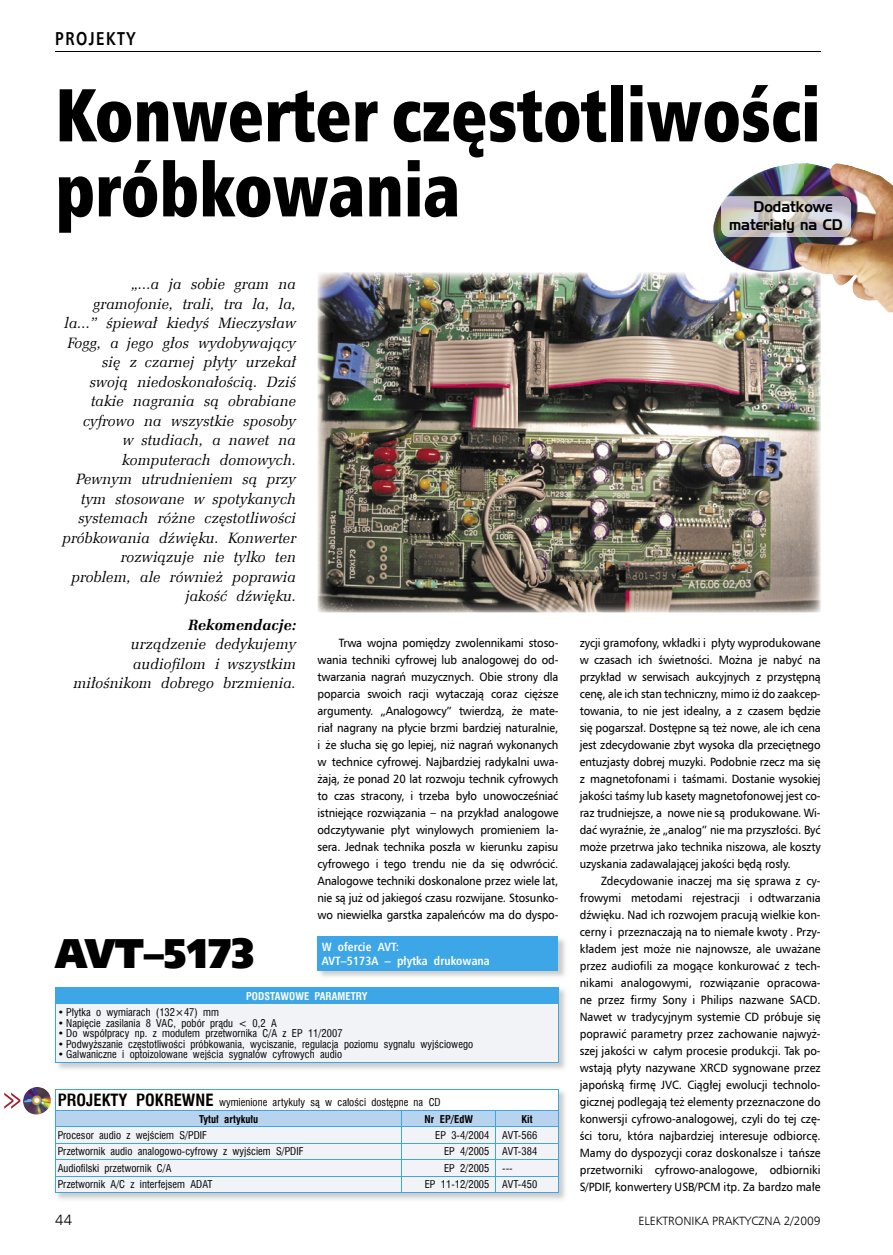
<style>
.page{position:relative;width:893px;height:1255px;background:#fff}
.page>*{position:absolute;margin:0;border:0;box-sizing:border-box;transform-origin:0 0}
.t1{font:75px/75px "Humnst 777 X Blk Cn EU";color:#000;scale:.9 1}
.t2{font:42px "Humnst 777 X Blk EU";color:#000;scale:.93 1}
.t3{font:700 18.75px "Humnst 777 EU";letter-spacing:.1em;color:#000;scale:.8 1}
.t4{font:italic 15px/19.5px "Zapf Ellipt EU";letter-spacing:.005em;color:#000;text-align:right}
.t5{font:15px/18px "Handel Gothic EU";color:#000;scale:.93 1}
.t6{font:italic 700 15px "Zapf Ellipt EU";letter-spacing:.005em;color:#000}
.t7{font:15px "Humnst 777 Lt EU";color:#000}
.t8{font:12px/17px "Humnst 777 EU";letter-spacing:-.01em;color:#000;text-align:justify;scale:.93 1}
.t9{font:700 12px/13.5px "Humnst 777 Cn EU";letter-spacing:.005em;color:#fff}
.t10{font:12px "Humnst 777 Lt EU";color:#000}
.t11{font:10.5px/16.4px "Swis 721 Cn EU";letter-spacing:.005em;color:#000}
.t12{font:700 10.5px "Swis 721 Cn EU";letter-spacing:.005em;color:#fff}
.t13{font:700 10.5px "Swis 721 Cn EU";letter-spacing:.005em;color:#000}
.s1{font-weight:700;font-size:16.5px}
.s2{font-weight:700}
</style>
<div class="page">
<hr style="left:55px;top:51px;width:766px;height:1px;background:#000">
<img style="left:317px;top:272px;width:504px;height:340px">
<img style="left:55px;top:1091px;width:510px;height:109px">
<svg style="left:55px;top:1089px;width:504px;height:102px"></svg>
<hr style="left:55px;top:1191px;width:347px;height:1px;background:#3ca6e6">
<hr style="left:402px;top:1191px;width:94px;height:1px;background:#3ca6e6">
<hr style="left:496px;top:1191px;width:63px;height:1px;background:#3ca6e6">
<img style="left:55px;top:989px;width:511px;height:80px">
<div style="left:56px;top:987px;width:502px;height:16px;background:#3ca6e6"></div>
<div style="left:56px;top:1003px;width:502px;height:59px;background:#f1f3f6"></div>
<svg style="left:55px;top:987px;width:1px;height:16px"></svg>
<svg style="left:558px;top:987px;width:1px;height:16px"></svg>
<hr style="left:55px;top:1003px;width:503px;height:1px;background:#3ca6e6">
<hr style="left:55px;top:1004px;width:1px;height:57px;background:#3ca6e6">
<hr style="left:558px;top:1004px;width:1px;height:57px;background:#3ca6e6">
<hr style="left:55px;top:1061px;width:503px;height:1px;background:#3ca6e6">
<img style="left:23px;top:1087px;width:28px;height:27px">
<svg style="left:4px;top:1092px;width:16px;height:16px"></svg>
<img style="left:317px;top:938px;width:248px;height:39px">
<div style="left:317px;top:936px;width:241px;height:34px;background:#3ca6e6"></div>
<img style="left:872px;top:173px;width:21px;height:139px">
<img style="left:721px;top:196px;width:130px;height:41px">
<h3 class="t3" style="left:55px;top:27px;width:102px">PROJEKTY</h3>
<h1 class="t1" style="left:55px;top:78px;width:852px">Konwerter częstotliwości próbkowania</h1>
<p class="t5" style="left:729px;top:197px;width:124px;text-indent:25px">Dodatkowe materiały na CD</p>
<p class="t4" style="left:62px;top:275px;width:235px">„...a ja sobie gram na gramofonie, trali, tra la, la, la...” śpiewał kiedyś Mieczysław<br>Fogg, a jego głos wydobywający się z czarnej płyty urzekał swoją niedoskonałością. Dziś takie nagrania są obrabiane cyfrowo na wszystkie sposoby<br>w studiach, a nawet na komputerach domowych.<br>Pewnym utrudnieniem są przy tym stosowane w spotykanych systemach różne częstotliwości próbkowania dźwięku. Konwerter rozwiązuje nie tylko ten problem, ale również poprawia jakość dźwięku.</p>
<p class="t6" style="left:188px;top:615px;width:109px">Rekomendacje:</p>
<p class="t4" style="left:73px;top:634px;width:224px">urządzenie dedykujemy audiofilom i wszystkim miłośnikom dobrego brzmienia.</p>
<p class="t8" style="left:317px;top:633px;width:261px;text-indent:21px">Trwa wojna pomiędzy zwolennikami stoso&shy;wania techniki cyfrowej lub analogowej do od&shy;twarzania nagrań muzycznych. Obie strony dla poparcia swoich racji wytaczają coraz cięższe argumenty. „Analogowcy” twierdzą, że mate&shy;riał nagrany na płycie brzmi bardziej naturalnie, i że słucha się go lepiej, niż nagrań wykonanych w technice cyfrowej. Najbardziej radykalni uwa&shy;żają, że ponad 20 lat rozwoju technik cyfrowych to czas stracony, i trzeba było unowocześniać istniejące rozwiązania – na przykład analogowe odczytywanie płyt winylowych promieniem la&shy;sera. Jednak technika poszła w kierunku zapisu cyfrowego i tego trendu nie da się odwrócić.<br>Analogowe techniki doskonalone przez wiele lat, nie są już od jakiegoś czasu rozwijane. Stosunko&shy;wo niewielka garstka zapaleńców ma do dyspo-</p>
<h2 class="t2" style="left:55px;top:926px;width:216px">AVT–5173</h2>
<p class="t9" style="left:322px;top:940px;width:170px">W ofercie AVT:<br>AVT–5173A – płytka drukowana</p>
<p class="t12" style="left:246px;top:989px;width:123px">PODSTAWOWE PARAMETRY</p>
<p class="t11" style="left:58px;top:1003px;width:163px">• Płytka o wymiarach (132×47) mm</p>
<p class="t11" style="left:58px;top:1014px;width:220px">• Napięcie zasilania 8 VAC, pobór prądu &lt; 0,2 A</p>
<p class="t11" style="left:58px;top:1024px;width:286px">• Do współpracy np. z modułem przetwornika C/A z EP 11/2007</p>
<p class="t11" style="left:58px;top:1035px;width:417px">• Podwyższanie częstotliwości próbkowania, wyciszanie, regulacja poziomu sygnału wyjściowego</p>
<p class="t11" style="left:58px;top:1045px;width:286px">• Galwaniczne i optoizolowane wejścia sygnałów cyfrowych audio</p>
<p class="t11" style="left:199px;top:1093px;width:243px;text-indent:-141px"><span class="s1">PROJEKTY POKREWNE</span> wymienione artykuły są w całości dostępne na CD<br><span class="s2">Tytuł artykułu</span></p>
<p class="t13" style="left:425px;top:1112px;width:50px">Nr EP/EdW</p>
<p class="t13" style="left:521px;top:1112px;width:13px">Kit</p>
<p class="t11" style="left:58px;top:1126px;width:151px">Procesor audio z wejściem S/PDIF</p>
<p class="t11" style="left:435px;top:1126px;width:104px">EP 3-4/2004 AVT-566</p>
<p class="t11" style="left:58px;top:1143px;width:247px">Przetwornik audio analogowo-cyfrowy z wyjściem S/PDIF</p>
<p class="t11" style="left:444px;top:1143px;width:95px">EP 4/2005 AVT-384</p>
<p class="t11" style="left:58px;top:1159px;width:115px">Audiofilski przetwornik C/A</p>
<p class="t11" style="left:444px;top:1159px;width:70px">EP 2/2005 ---</p>
<p class="t11" style="left:58px;top:1175px;width:156px">Przetwornik A/C z interfejsem ADAT</p>
<p class="t11" style="left:425px;top:1175px;width:114px">EP 11-12/2005 AVT-450</p>
<p class="t8" style="left:580px;top:633px;width:261px">zycji gramofony, wkładki i płyty wyprodukowane w czasach ich świetności. Można je nabyć na przykład w serwisach aukcyjnych z przystępną cenę, ale ich stan techniczny, mimo iż do zaakcep&shy;towania, to nie jest idealny, a z czasem będzie się pogarszał. Dostępne są też nowe, ale ich cena jest zdecydowanie zbyt wysoka dla przeciętnego entuzjasty dobrej muzyki. Podobnie rzecz ma się z magnetofonami i taśmami. Dostanie wysokiej jakości taśmy lub kasety magnetofonowej jest co&shy;raz trudniejsze, a nowe nie są produkowane. Wi&shy;dać wyraźnie, że „analog” nie ma przyszłości. Być może przetrwa jako technika niszowa, ale koszty uzyskania zadawalającej jakości będą rosły.</p>
<p class="t8" style="left:580px;top:872px;width:261px;text-indent:21px">Zdecydowanie inaczej ma się sprawa z cy&shy;frowymi metodami rejestracji i odtwarzania dźwięku. Nad ich rozwojem pracują wielkie kon&shy;cerny i przeznaczają na to niemałe kwoty . Przy&shy;kładem jest może nie najnowsze, ale uważane przez audiofili za mogące konkurować z tech&shy;nikami analogowymi, rozwiązanie opracowa&shy;ne przez firmy Sony i Philips nazwane SACD.<br>Nawet w tradycyjnym systemie CD próbuje się poprawić parametry przez zachowanie najwyż&shy;szej jakości w całym procesie produkcji. Tak po&shy;wstają płyty nazywane XRCD sygnowane przez japońską firmę JVC. Ciągłej ewolucji technolo&shy;gicznej podlegają też elementy przeznaczone do konwersji cyfrowo-analogowej, czyli do tej czę&shy;ści toru, która najbardziej interesuje odbiorcę.<br>Mamy do dyspozycji coraz doskonalsze i tańsze przetworniki cyfrowo-analogowe, odbiorniki S/PDIF, konwertery USB/PCM itp. Za bardzo małe</p>
<p class="t7" style="left:55px;top:1210px;width:18px">44</p>
<p class="t10" style="left:638px;top:1213px;width:184px">ELEKTRONIKA PRAKTYCZNA 2/2009</p>
</div>
